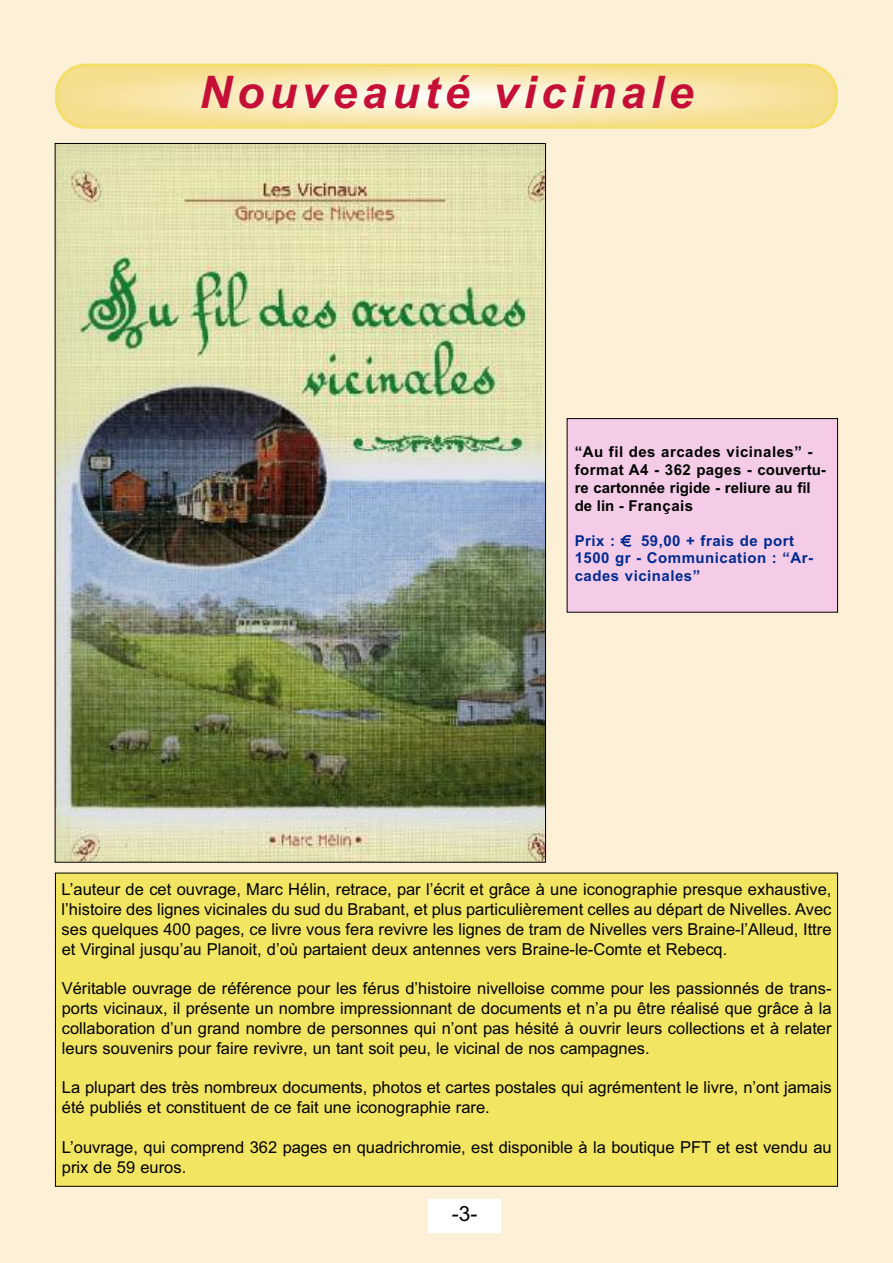
<style>
.page{position:relative;width:893px;height:1263px;background:#fcf0d6}
.page>*{position:absolute;margin:0;border:0;box-sizing:border-box;transform-origin:0 0}
.t1{font:italic 700 45px "Arial";letter-spacing:.11em;color:#c50f36}
.t2{font:21px "Arial";color:#000}
.t3{font:16.5px/19.8px "Arial";color:#000;text-align:justify}
.t4{font:700 15px/18px "Arial";letter-spacing:.035em;color:#000}
.t5{font:700 15px/17.5px "Arial";letter-spacing:.035em;color:#002a92}
.s1{font-family:"EU Ro Type Sans";font-weight:400}
</style>
<div class="page">
<div style="left:428px;top:1199px;width:73px;height:33px;background:#fff"></div>
<div style="left:55px;top:873px;width:782px;height:313px;background:#f2e562"></div>
<img style="left:57px;top:145px;width:487px;height:715px">
<div style="left:567px;top:419px;width:270px;height:193px;background:#f4cce8"></div>
<div style="left:567px;top:418px;width:271px;height:194px;border:1px solid #000"></div>
<svg style="left:55px;top:63px;width:783px;height:66px;background:#f6e38f"></svg>
<svg style="left:57px;top:65px;width:779px;height:62px"></svg>
<h1 class="t1" style="left:199px;top:66px;width:495px">Nouveauté vicinale</h1>
<p class="t4" style="left:575px;top:443px;width:253px">“Au fil des arcades vicinales” - format A4 - 362 pages - couvertu&shy;re cartonnée rigide - reliure au fil de lin - Français</p>
<p class="t5" style="left:575px;top:532px;width:240px">Prix : <span class="s1">1</span> 59,00 + frais de port<br>1500 gr - Communication : “Ar&shy;cades vicinales”</p>
<p class="t3" style="left:62px;top:880px;width:771px">L’auteur de cet ouvrage, Marc Hélin, retrace, par l’écrit et grâce à une iconographie presque exhaustive, l’histoire des lignes vicinales du sud du Brabant, et plus particulièrement celles au départ de Nivelles. Avec ses quelques 400 pages, ce livre vous fera revivre les lignes de tram de Nivelles vers Braine-l’Alleud, Ittre et Virginal jusqu’au Planoit, d’où partaient deux antennes vers Braine-le-Comte et Rebecq.</p>
<p class="t3" style="left:62px;top:979px;width:771px">Véritable ouvrage de référence pour les férus d’histoire nivelloise comme pour les passionnés de trans&shy;ports vicinaux, il présente un nombre impressionnant de documents et n’a pu être réalisé que grâce à la collaboration d’un grand nombre de personnes qui n’ont pas hésité à ouvrir leurs collections et à relater leurs souvenirs pour faire revivre, un tant soit peu, le vicinal de nos campagnes.</p>
<p class="t3" style="left:62px;top:1078px;width:771px">La plupart des très nombreux documents, photos et cartes postales qui agrémentent le livre, n’ont jamais été publiés et constituent de ce fait une iconographie rare.</p>
<p class="t3" style="left:62px;top:1137px;width:771px">L’ouvrage, qui comprend 362 pages en quadrichromie, est disponible à la boutique PFT et est vendu au prix de 59 euros.</p>
<p class="t2" style="left:452px;top:1202px;width:27px">-3-</p>
</div>
